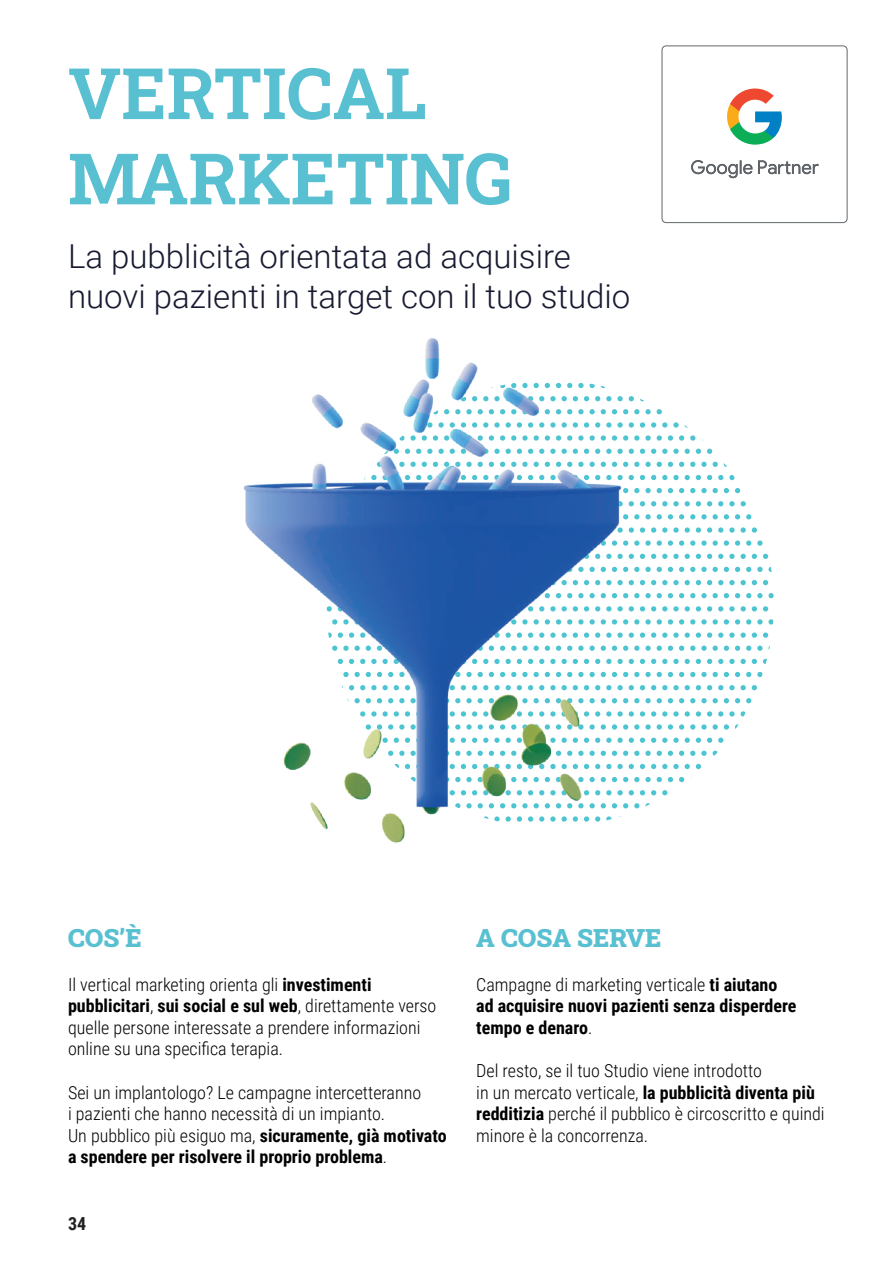
<style>
.page{position:relative;width:893px;height:1263px;background:#fff}
.page>*{position:absolute;margin:0;border:0;box-sizing:border-box;transform-origin:0 0}
.t1{font:700 71.1px/85.2px "Roboto Slab";color:#59c0d2}
.t2{font:300 33px/39.6px "Roboto";color:#171a30}
.t3{font:900 25.5px "Roboto Slab";color:#59c0d2}
.t4{font:300 18px/21.6px "Roboto Condensed";color:#000}
.t5{font:700 18px/21.6px "Roboto Condensed";color:#000}
.t6{font:700 18px "Roboto Condensed";color:#231f20}
.s1{font-weight:700}
.s2{font-weight:300}
</style>
<div class="page">
<img style="left:243px;top:338px;width:531px;height:505px">
<div style="left:661px;top:45px;width:187px;height:178px;border:1px solid #666b70;border-radius:4px"></div>
<svg style="left:691px;top:160px;width:127px;height:18px"></svg>
<svg style="left:774px;top:111px;width:8px;height:27px"></svg>
<svg style="left:727px;top:89px;width:47px;height:56px"></svg>
<h1 class="t1" style="left:68px;top:49px;width:446px">VERTICAL<br>MARKETING</h1>
<h2 class="t2" style="left:68px;top:235px;width:564px">La pubblicità orientata ad acquisire nuovi pazienti in target con il tuo studio</h2>
<h3 class="t3" style="left:68px;top:920px;width:75px">COS’È</h3>
<p class="t4" style="left:68px;top:973px;width:370px">Il vertical marketing orienta gli <span class="s1">investimenti pubblicitari</span>, <span class="s1">sui social e sul web</span>, direttamente verso quelle persone interessate a prendere informazioni online su una specifica terapia.</p>
<p class="t4" style="left:68px;top:1081px;width:380px">Sei un implantologo? Le campagne intercetteranno<br>i pazienti che hanno necessità di un impianto.<br>Un pubblico più esiguo ma, <span class="s1">sicuramente, già motivato a spendere per risolvere il proprio problema</span>.</p>
<p class="t6" style="left:68px;top:1211px;width:20px">34</p>
<h3 class="t3" style="left:476px;top:920px;width:187px">A COSA SERVE</h3>
<p class="t5" style="left:476px;top:973px;width:322px"><span class="s2">Campagne di marketing verticale</span> ti aiutano ad acquisire nuovi pazienti senza disperdere tempo e denaro<span class="s2">.</span></p>
<p class="t4" style="left:476px;top:1059px;width:350px">Del resto, se il tuo Studio viene introdotto<br>in un mercato verticale, <span class="s1">la pubblicità diventa più redditizia</span> perché il pubblico è circoscritto e quindi minore è la concorrenza.</p>
</div>
